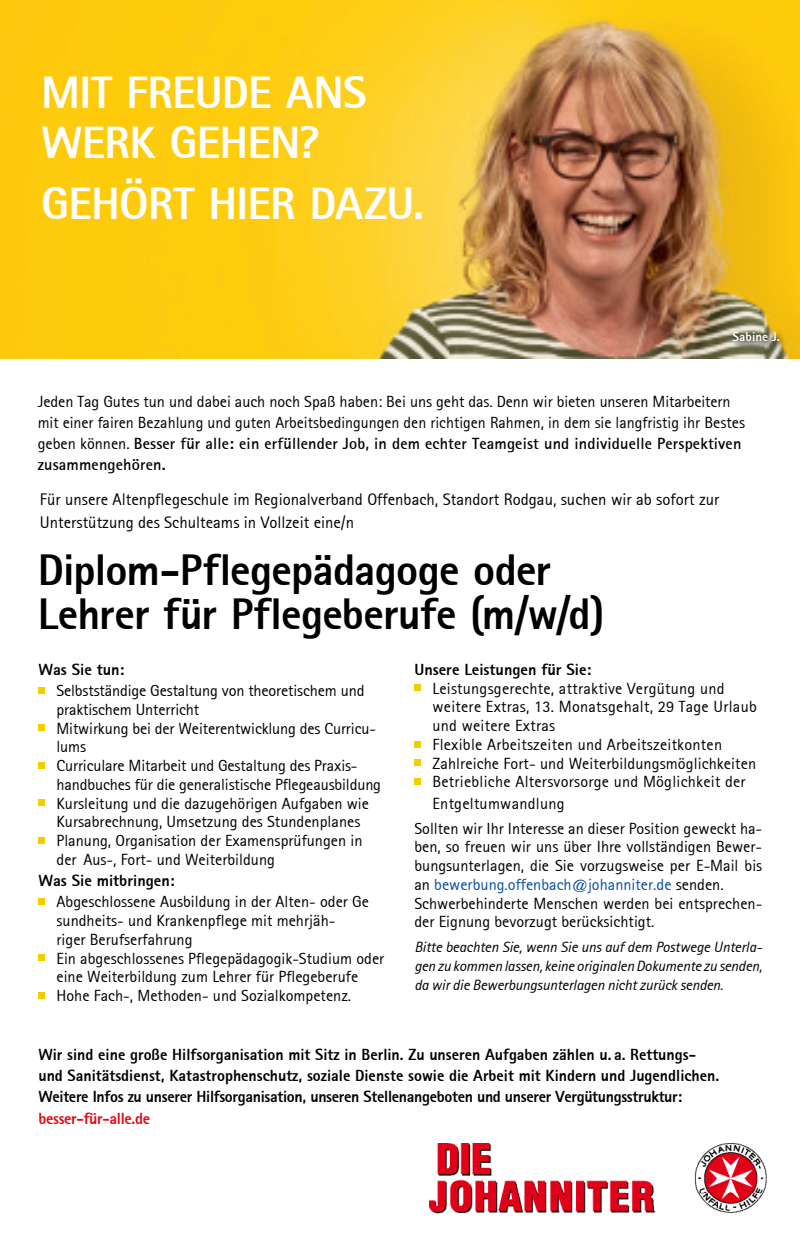
<style>
.page{position:relative;width:800px;height:1250px;background:#fff}
.page>*{position:absolute;margin:0;border:0;box-sizing:border-box;transform-origin:0 0}
.t1{font:800 45.62px/50px "Rotis Sans Serif";letter-spacing:-.015em;color:#fff}
.t2{font:800 44.56px/44.6px "Rotis Sans Serif";letter-spacing:-.015em;color:#000}
.t3{font:16.88px/22.9px "Rotis Sans Serif";color:#000}
.t4{font:16.25px/18.8px "Rotis Sans Serif";color:#000}
.t5{font:800 16.25px/21.2px "Rotis Sans Serif";color:#000}
.t6{font:800 16.25px "Rotis Sans Serif";letter-spacing:-.02em;color:#e30613}
.t7{font:italic 15px/18.8px "Rotis Sans Serif";letter-spacing:-.01em;color:#000;text-align:justify}
.t8{font:800 12.94px "Rotis Sans Serif";color:#fff}
.s1{font-weight:700}
.s2{color:#0a4fa2}
</style>
<div class="page">
<img style="left:429px;top:1144px;width:337px;height:70px">
<div style="left:38px;top:687px;width:7px;height:7px;background:#f4cd00"></div>
<div style="left:38px;top:725px;width:7px;height:6px;background:#f4cd00"></div>
<div style="left:38px;top:762px;width:7px;height:7px;background:#f4cd00"></div>
<div style="left:38px;top:800px;width:7px;height:6px;background:#f4cd00"></div>
<div style="left:38px;top:837px;width:7px;height:7px;background:#f4cd00"></div>
<div style="left:38px;top:898px;width:7px;height:7px;background:#f4cd00"></div>
<div style="left:38px;top:955px;width:7px;height:6px;background:#f4cd00"></div>
<div style="left:38px;top:992px;width:7px;height:7px;background:#f4cd00"></div>
<div style="left:414px;top:685px;width:7px;height:6px;background:#f4cd00"></div>
<div style="left:414px;top:741px;width:7px;height:6px;background:#f4cd00"></div>
<div style="left:414px;top:760px;width:7px;height:6px;background:#f4cd00"></div>
<div style="left:414px;top:778px;width:7px;height:7px;background:#f4cd00"></div>
<img style="left:0;top:0;width:799px;height:359px">
<svg style="left:730px;top:329px;width:57px;height:20px"></svg>
<h1 class="t1" style="left:41px;top:67px;width:320px">Mit Freude ans werk gehen?</h1>
<h1 class="t1" style="left:41px;top:177px;width:294px">gehört hier dazu</h1>
<h1 class="t1" style="left:413px;top:177px;width:12px">.</h1>
<p class="t8" style="left:733px;top:329px;width:49px">Sabine J.</p>
<p class="t4" style="left:38px;top:390px;width:709px;line-height:21.2px">Jeden Tag Gutes tun und dabei auch noch Spaß haben: Bei uns geht das. Denn wir bieten unseren Mitarbeitern mit einer fairen Bezahlung und guten Arbeitsbedingungen den richtigen Rahmen, in dem sie langfristig ihr Bestes geben können. <span class="s1">Besser für alle: ein erfüllender Job, in dem echter Teamgeist und individuelle Perspektiven zusammengehören.</span></p>
<p class="t3" style="left:40px;top:488px;width:681px">Für unsere Altenpflegeschule im Regionalverband Offenbach, Standort Rodgau, suchen wir ab sofort zur<br>Unterstützung des Schulteams in Vollzeit eine/n</p>
<h2 class="t2" style="left:38px;top:547px;width:568px">Diplom-Pflegepädagoge oder<br>Lehrer für Pflegeberufe (m/w/d)</h2>
<p class="t5" style="left:38px;top:658px;width:88px">Was Sie tun:</p>
<p class="t4" style="left:57px;top:681px;width:326px">Selbstständige Gestaltung von theoretischem und praktischem Unterricht<br>Mitwirkung bei der Weiterentwicklung des Curricu&shy;lums<br>Curriculare Mitarbeit und Gestaltung des Praxis&shy;handbuches für die generalistische Pflegeausbildung Kursleitung und die dazugehörigen Aufgaben wie Kursabrechnung, Umsetzung des Stundenplanes Planung, Organisation der Examensprüfungen in der Aus-, Fort- und Weiterbildung</p>
<p class="t5" style="left:38px;top:870px;width:138px">Was Sie mitbringen:</p>
<p class="t4" style="left:57px;top:892px;width:329px">Abgeschlossene Ausbildung in der Alten- oder Ge sundheits- und Krankenpflege mit mehrjäh-<br>riger Berufserfahrung<br>Ein abgeschlossenes Pflegepädagogik-Studium oder eine Weiterbildung zum Lehrer für Pflegeberufe Hohe Fach-, Methoden- und Sozialkompetenz.</p>
<p class="t5" style="left:414px;top:658px;width:178px">Unsere Leistungen für Sie:</p>
<p class="t4" style="left:433px;top:679px;width:326px">Leistungsgerechte, attraktive Vergütung und weitere Extras, 13. Monatsgehalt, 29 Tage Urlaub und weitere Extras<br>Flexible Arbeitszeiten und Arbeitszeitkonten Zahlreiche Fort- und Weiterbildungsmöglichkeiten Betriebliche Altersvorsorge und Möglichkeit der</p>
<p class="t4" style="left:414px;top:790px;width:349px;line-height:25px;text-indent:18px">Entgeltumwandlung<br>Sollten wir Ihr Interesse an dieser Position geweckt ha-</p>
<p class="t4" style="left:414px;top:837px;width:349px">ben, so freuen wir uns über Ihre vollständigen Bewer&shy;bungsunterlagen, die Sie vorzugsweise per E-Mail bis an <span class="s2">bewerbung.offenbach@johanniter.de</span> senden.<br>Schwerbehinderte Menschen werden bei entsprechen&shy;der Eignung bevorzugt berücksichtigt.</p>
<p class="t7" style="left:414px;top:938px;width:349px">Bitte beachten Sie, wenn Sie uns auf dem Postwege Unterla&shy;gen zu kommen lassen, keine originalen Dokumente zu senden, da wir die Bewerbungsunterlagen nicht zurück senden.</p>
<p class="t5" style="left:38px;top:1043px;width:682px">Wir sind eine große Hilfsorganisation mit Sitz in Berlin. Zu unseren Aufgaben zählen u. a. Rettungs&shy;und Sanitätsdienst, Katastrophenschutz, soziale Dienste sowie die Arbeit mit Kindern und Jugendlichen.<br>Weitere Infos zu unserer Hilfsorganisation, unseren Stellenangeboten und unserer Vergütungsstruktur:</p>
<p class="t6" style="left:38px;top:1108px;width:113px">besser-für-alle.de</p>
</div>
